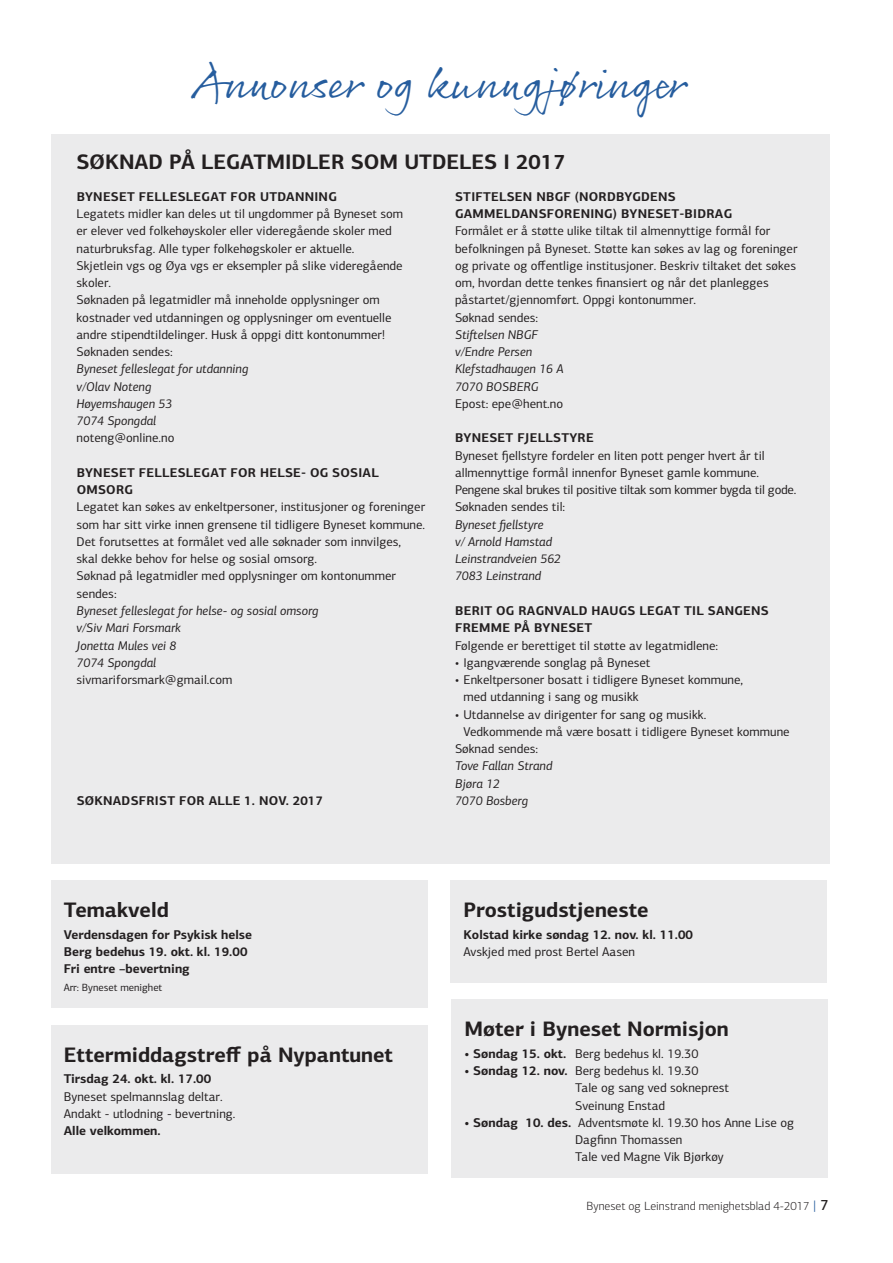
<style>
.page{position:relative;width:893px;height:1263px;background:#fff}
.page>*{position:absolute;margin:0;border:0;box-sizing:border-box;transform-origin:0 0}
.t1{font:45px "Rollerscript Smooth";letter-spacing:-.01em;color:#265d9e}
.t2{font:700 21px "PF Centro Sans Pro";color:#231f20}
.t3{font:12.75px/17.2px "PF Centro Sans Pro";color:#231f20}
.t4{font:italic 12.75px/17.2px "PF Centro Sans Pro";color:#231f20}
.t5{font:700 12.75px/17.2px "PF Centro Sans Pro";letter-spacing:.02em;color:#231f20}
.t6{font:700 12.75px/17.2px "PF Centro Sans Pro";color:#231f20}
.t7{font:300 12px "PF Centro Sans Pro";color:#231f20}
.t8{font:10.5px "PF Centro Sans Pro";color:#231f20}
.s1{font-weight:700}
.s2{font-weight:400;font-size:13.5px;color:#265d9e}
.s3{font-weight:500;font-size:15px}
</style>
<div class="page">
<div style="left:51px;top:134px;width:778px;height:729px;background:#ebebec"></div>
<div style="left:452px;top:999px;width:376px;height:179px;background:#ebebec"></div>
<div style="left:451px;top:880px;width:376px;height:102px;background:#ebebec"></div>
<div style="left:51px;top:880px;width:376px;height:128px;background:#ebebec"></div>
<div style="left:51px;top:1025px;width:376px;height:149px;background:#ebebec"></div>
<h1 class="t1" style="left:193px;top:55px;width:496px">Annonser og kunngjøringer</h1>
<h2 class="t2" style="left:77px;top:148px;width:491px">SØKNAD PÅ LEGATMIDLER SOM UTDELES I 2017</h2>
<p class="t5" style="left:77px;top:188px;width:262px">BYNESET FELLESLEGAT FOR UTDANNING</p>
<p class="t3" style="left:77px;top:205px;width:328px">Legatets midler kan deles ut til ungdommer på Byneset som er elever ved folkehøyskoler eller videregående skoler med naturbruksfag. Alle typer folkehøgskoler er aktuelle.<br>Skjetlein vgs og Øya vgs er eksempler på slike videregående skoler.<br>Søknaden på legatmidler må inneholde opplysninger om kostnader ved utdanningen og opplysninger om eventuelle andre stipendtildelinger. Husk å oppgi ditt kontonummer!<br>Søknaden sendes:</p>
<p class="t4" style="left:77px;top:360px;width:173px">Byneset felleslegat for utdanning v/Olav Noteng<br>Høyemshaugen 53<br>7074 Spongdal</p>
<p class="t3" style="left:77px;top:429px;width:99px">noteng@online.no</p>
<p class="t5" style="left:77px;top:464px;width:304px">BYNESET FELLESLEGAT FOR HELSE- OG SOSIAL<br>OMSORG</p>
<p class="t3" style="left:77px;top:498px;width:350px">Legatet kan søkes av enkeltpersoner, institusjoner og foreninger som har sitt virke innen grensene til tidligere Byneset kommune.<br>Det forutsettes at formålet ved alle søknader som innvilges, skal dekke behov for helse og sosial omsorg.<br>Søknad på legatmidler med opplysninger om kontonummer sendes:</p>
<p class="t4" style="left:77px;top:602px;width:244px">Byneset felleslegat for helse- og sosial omsorg v/Siv Mari Forsmark<br>Jonetta Mules vei 8<br>7074 Spongdal</p>
<p class="t3" style="left:77px;top:671px;width:157px">sivmariforsmark@gmail.com</p>
<p class="t5" style="left:455px;top:188px;width:279px">STIFTELSEN NBGF (NORDBYGDENS<br>GAMMELDANSFORENING) BYNESET-BIDRAG</p>
<p class="t3" style="left:455px;top:222px;width:344px">Formålet er å støtte ulike tiltak til almennyttige formål for befolkningen på Byneset. Støtte kan søkes av lag og foreninger og private og offentlige institusjoner. Beskriv tiltaket det søkes om, hvordan dette tenkes finansiert og når det planlegges påstartet/gjennomført. Oppgi kontonummer.<br>Søknad sendes:</p>
<p class="t4" style="left:455px;top:326px;width:110px">Stiftelsen NBGF v/Endre Persen<br>Klefstadhaugen 16 A<br>7070 BOSBERG</p>
<p class="t3" style="left:455px;top:395px;width:110px">Epost: epe@hent.no</p>
<p class="t5" style="left:455px;top:429px;width:140px">BYNESET FJELLSTYRE</p>
<p class="t3" style="left:455px;top:447px;width:343px">Byneset fjellstyre fordeler en liten pott penger hvert år til allmennyttige formål innenfor Byneset gamle kommune.<br>Pengene skal brukes til positive tiltak som kommer bygda til gode.<br>Søknaden sendes til:</p>
<p class="t4" style="left:455px;top:516px;width:108px">Byneset fjellstyre<br>v/ Arnold Hamstad<br>Leinstrandveien 562<br>7083 Leinstrand</p>
<p class="t5" style="left:455px;top:602px;width:315px">BERIT OG RAGNVALD HAUGS LEGAT TIL SANGENS<br>FREMME PÅ BYNESET</p>
<p class="t3" style="left:455px;top:636px;width:265px">Følgende er berettiget til støtte av legatmidlene:</p>
<p class="t3" style="left:455px;top:654px;width:197px">• Igangværende songlag på Byneset</p>
<p class="t3" style="left:463px;top:671px;width:281px;text-indent:-9px">• Enkeltpersoner bosatt i tidligere Byneset kommune, med utdanning i sang og musikk</p>
<p class="t3" style="left:455px;top:705px;width:253px">• Utdannelse av dirigenter for sang og musikk.</p>
<p class="t3" style="left:463px;top:723px;width:328px">Vedkommende må være bosatt i tidligere Byneset kommune</p>
<p class="t3" style="left:455px;top:740px;width:85px">Søknad sendes:</p>
<p class="t4" style="left:455px;top:757px;width:99px">Tove Fallan Strand<br>Bjøra 12</p>
<p class="t5" style="left:77px;top:792px;width:248px">SØKNADSFRIST FOR ALLE 1. NOV. 2017</p>
<p class="t4" style="left:455px;top:792px;width:75px">7070 Bosberg</p>
<h2 class="t2" style="left:64px;top:897px;width:107px">Temakveld</h2>
<p class="t6" style="left:64px;top:926px;width:190px">Verdensdagen for Psykisk helse<br>Berg bedehus 19. okt. kl. 19.00<br>Fri entre –bevertning</p>
<p class="t8" style="left:64px;top:981px;width:100px">Arr: Byneset menighet</p>
<h2 class="t2" style="left:64px;top:1041px;width:331px">Ettermiddagstreff på Nypantunet</h2>
<p class="t6" style="left:64px;top:1070px;width:149px">Tirsdag 24. okt. kl. 17.00</p>
<p class="t3" style="left:64px;top:1088px;width:173px">Byneset spelmannslag deltar.<br>Andakt - utlodning - bevertning.</p>
<p class="t6" style="left:64px;top:1122px;width:98px">Alle velkommen.</p>
<h2 class="t2" style="left:463px;top:897px;width:187px">Prostigudstjeneste</h2>
<p class="t6" style="left:463px;top:926px;width:231px">Kolstad kirke søndag 12. nov. kl. 11.00</p>
<p class="t3" style="left:463px;top:943px;width:173px">Avskjed med prost Bertel Aasen</p>
<h2 class="t2" style="left:464px;top:1016px;width:266px">Møter i Byneset Normisjon</h2>
<p class="t3" style="left:464px;top:1045px;width:235px"><span class="s1">• Søndag 15. okt.</span> Berg bedehus kl. 19.30</p>
<p class="t3" style="left:575px;top:1062px;width:156px;text-indent:-111px"><span class="s1">• Søndag 12. nov.</span> Berg bedehus kl. 19.30<br>Tale og sang ved sokneprest<br>Sveinung Enstad</p>
<p class="t3" style="left:575px;top:1114px;width:221px;text-indent:-111px"><span class="s1">• Søndag 10. des.</span> Adventsmøte kl. 19.30 hos Anne Lise og<br>Dagfinn Thomassen<br>Tale ved Magne Vik Bjørkøy</p>
<p class="t7" style="left:586px;top:1199px;width:244px">Byneset og Leinstrand menighetsblad 4-2017 <span class="s2">|</span> <span class="s3">7</span></p>
</div>
